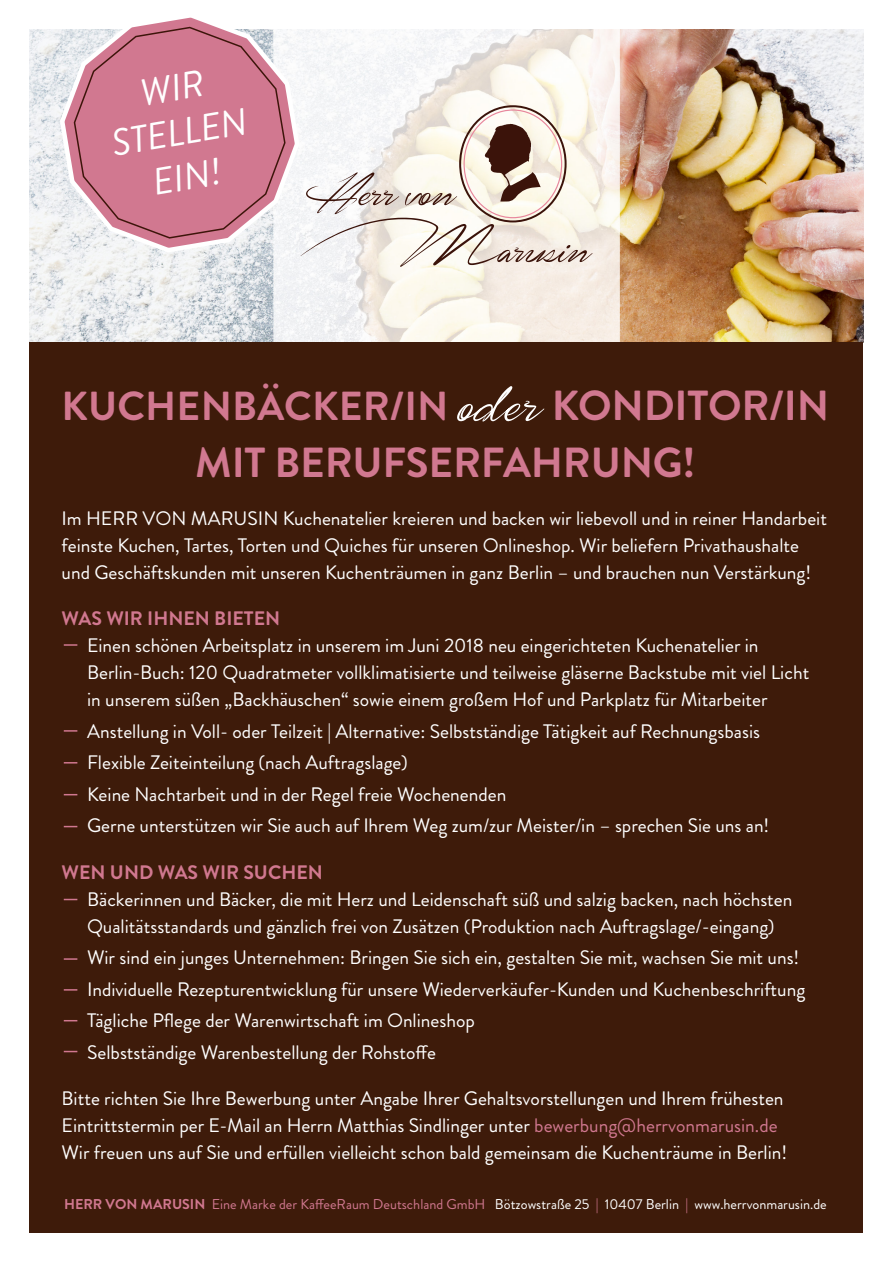
<style>
.page{position:relative;width:893px;height:1263px;background:#fff}
.page>*{position:absolute;margin:0;border:0;box-sizing:border-box;transform-origin:0 0}
.t1{font:700 42px "Brandon Grotesque";letter-spacing:-.005em;color:#d17890}
.t2{font:700 40.5px "Brandon Grotesque";letter-spacing:.005em;color:#d17890}
.t3{font:italic 37.5px "Brandon Grotesque";color:#fff}
.t4{font:19.5px/27px "Brandon Grotesque";color:#fff}
.t5{font:700 19.5px "Brandon Grotesque";color:#d17890}
.t6{font:14.25px "Brandon Grotesque";color:#fff}
.s1{color:#d17890}
.s2{font-weight:700;color:#d17890}
</style>
<div class="page">
<img style="left:30px;top:30px;width:833px;height:312px">
<div style="left:30px;top:342px;width:833px;height:891px;background:#3e1b0a"></div>
<svg style="left:58px;top:17px;width:244px;height:238px"></svg>
<svg style="left:73px;top:26px;width:213px;height:213px;background:#d1879b"></svg>
<svg style="left:457px;top:386px;width:87px;height:35px"></svg>
<svg style="left:64px;top:644px;width:13px;height:2px"></svg>
<svg style="left:64px;top:730px;width:13px;height:2px"></svg>
<svg style="left:64px;top:762px;width:13px;height:1px"></svg>
<svg style="left:64px;top:794px;width:13px;height:1px"></svg>
<svg style="left:64px;top:826px;width:13px;height:1px"></svg>
<svg style="left:64px;top:899px;width:13px;height:1px"></svg>
<svg style="left:64px;top:958px;width:13px;height:2px"></svg>
<svg style="left:64px;top:989px;width:13px;height:2px"></svg>
<svg style="left:64px;top:1020px;width:13px;height:1px"></svg>
<svg style="left:64px;top:1051px;width:13px;height:1px"></svg>
<svg style="left:300px;top:105px;width:292px;height:162px"></svg>
<div style="left:142px;top:70px;width:63px;height:36px;background:#d17890"></div>
<p class="t3" style="left:108px;top:119px;width:138px;rotate:-10deg">STELLEN</p>
<p class="t3" style="left:149px;top:157px;width:70px;rotate:-10deg">EIN!</p>
<p class="t2" style="left:62px;top:378px;width:388px">KUCHENBÄCKER/IN</p>
<p class="t1" style="left:552px;top:376px;width:279px">KONDITOR/IN</p>
<p class="t1" style="left:195px;top:433px;width:502px">MIT BERUFSERFAHRUNG!</p>
<p class="t4" style="left:62px;top:505px;width:767px">Im HERR VON MARUSIN Kuchenatelier kreieren und backen wir liebevoll und in reiner Handarbeit feinste Kuchen, Tartes, Torten und Quiches für unseren Onlineshop. Wir beliefern Privathaushalte und Geschäftskunden mit unseren Kuchenträumen in ganz Berlin – und brauchen nun Verstärkung!</p>
<p class="t5" style="left:62px;top:605px;width:220px">WAS WIR IHNEN BIETEN</p>
<p class="t4" style="left:87px;top:632px;width:724px">Einen schönen Arbeitsplatz in unserem im Juni 2018 neu eingerichteten Kuchenatelier in<br>Berlin-Buch: 120 Quadratmeter vollklimatisierte und teilweise gläserne Backstube mit viel Licht in unserem süßen „Backhäuschen“ sowie einem großem Hof und Parkplatz für Mitarbeiter</p>
<p class="t4" style="left:87px;top:718px;width:674px">Anstellung in Voll- oder Teilzeit | Alternative: Selbstständige Tätigkeit auf Rechnungsbasis</p>
<p class="t4" style="left:87px;top:749px;width:322px">Flexible Zeiteinteilung (nach Auftragslage)</p>
<p class="t4" style="left:87px;top:781px;width:421px">Keine Nachtarbeit und in der Regel freie Wochenenden</p>
<p class="t4" style="left:87px;top:812px;width:684px">Gerne unterstützen wir Sie auch auf Ihrem Weg zum/zur Meister/in – sprechen Sie uns an!</p>
<p class="t5" style="left:62px;top:858px;width:263px">WEN UND WAS WIR SUCHEN</p>
<p class="t4" style="left:87px;top:886px;width:707px">Bäckerinnen und Bäcker, die mit Herz und Leidenschaft süß und salzig backen, nach höchsten<br>Qualitätsstandards und gänzlich frei von Zusätzen (Produktion nach Auftragslage/-eingang)</p>
<p class="t4" style="left:87px;top:944px;width:714px">Wir sind ein junges Unternehmen: Bringen Sie sich ein, gestalten Sie mit, wachsen Sie mit uns!</p>
<p class="t4" style="left:87px;top:976px;width:720px">Individuelle Rezepturentwicklung für unsere Wiederverkäufer-Kunden und Kuchenbeschriftung</p>
<p class="t4" style="left:87px;top:1007px;width:389px">Tägliche Pflege der Warenwirtschaft im Onlineshop</p>
<p class="t4" style="left:87px;top:1039px;width:350px">Selbstständige Warenbestellung der Rohstoffe</p>
<p class="t4" style="left:62px;top:1085px;width:723px">Bitte richten Sie Ihre Bewerbung unter Angabe Ihrer Gehaltsvorstellungen und Ihrem frühesten<br>Eintrittstermin per E-Mail an Herrn Matthias Sindlinger unter <span class="s1">bewerbung@herrvonmarusin.de</span></p>
<p class="t4" style="left:62px;top:1139px;width:727px">Wir freuen uns auf Sie und erfüllen vielleicht schon bald gemeinsam die Kuchenträume in Berlin!</p>
<p class="t6" style="left:64px;top:1194px;width:764px"><span class="s2">HERR VON MARUSIN</span> <span class="s1">Eine Marke der KaffeeRaum Deutschland GmbH</span> Bötzowstraße 25 <span class="s1">|</span> 10407 Berlin <span class="s1">|</span> www.herrvonmarusin.de</p>
</div>
